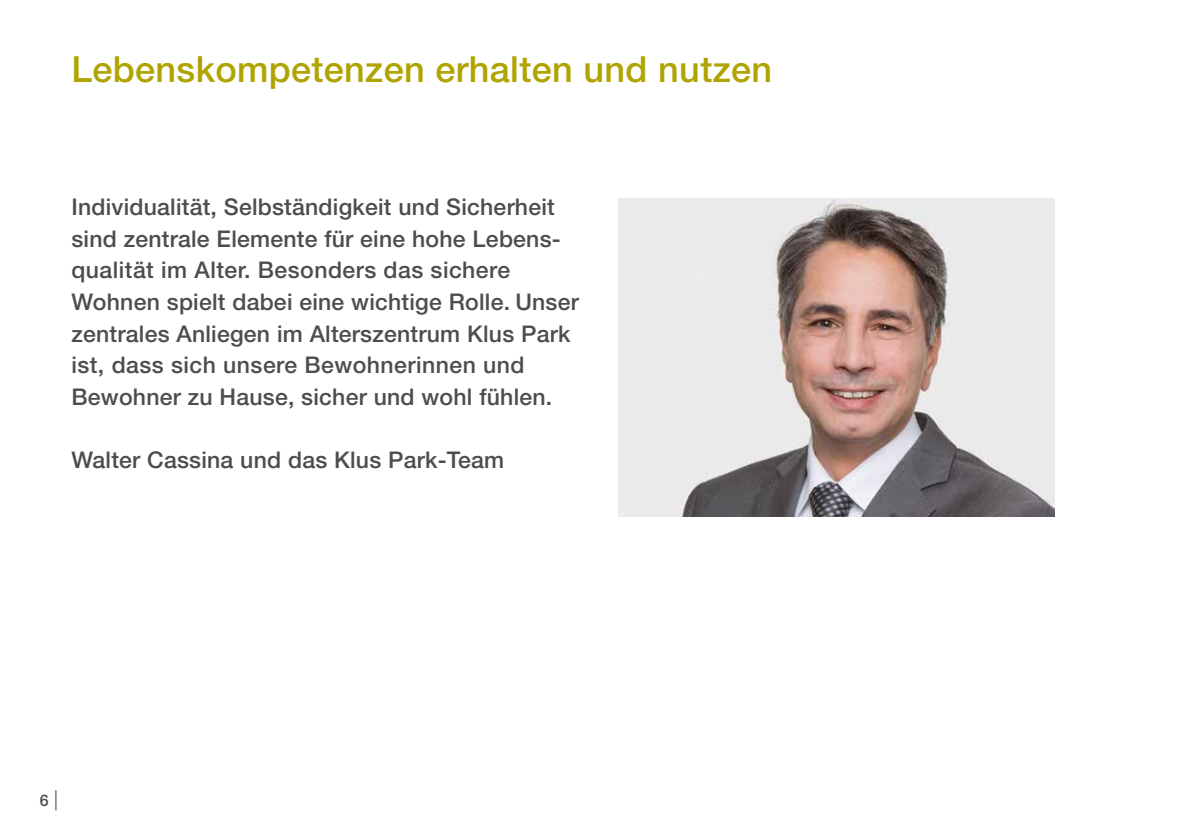
<style>
.page{position:relative;width:1191px;height:840px;background:#fff}
.page>*{position:absolute;margin:0;border:0;box-sizing:border-box;transform-origin:0 0}
.t1{font:500 36px "Helvetica Neue LT Std";letter-spacing:.01em;color:#afa400}
.t2{font:500 23px/31.6px "Helvetica Neue LT Std";letter-spacing:.01em;color:#4d4d4f}
.t3{font:500 16px "Helvetica Neue LT Std";color:#4d4d4f}
.s1{font-weight:300;font-size:20px}
</style>
<div class="page">
<img style="left:618px;top:198px;width:436px;height:318px">
<h1 class="t1" style="left:71px;top:48px;width:702px">Lebenskompetenzen erhalten und nutzen</h1>
<p class="t2" style="left:71px;top:191px;width:509px">Individualität, Selbständigkeit und Sicherheit sind zentrale Elemente für eine hohe Lebens&shy;qualität im Alter. Besonders das sichere Wohnen spielt dabei eine wichtige Rolle. Unser zentrales Anliegen im Alterszentrum Klus Park ist, dass sich unsere Bewohnerinnen und Bewohner zu Hause, sicher und wohl fühlen.</p>
<p class="t2" style="left:71px;top:443px;width:434px">Walter Cassina und das Klus Park-Team</p>
<p class="t3" style="left:40px;top:790px;width:20px">6 <span class="s1">|</span></p>
</div>
